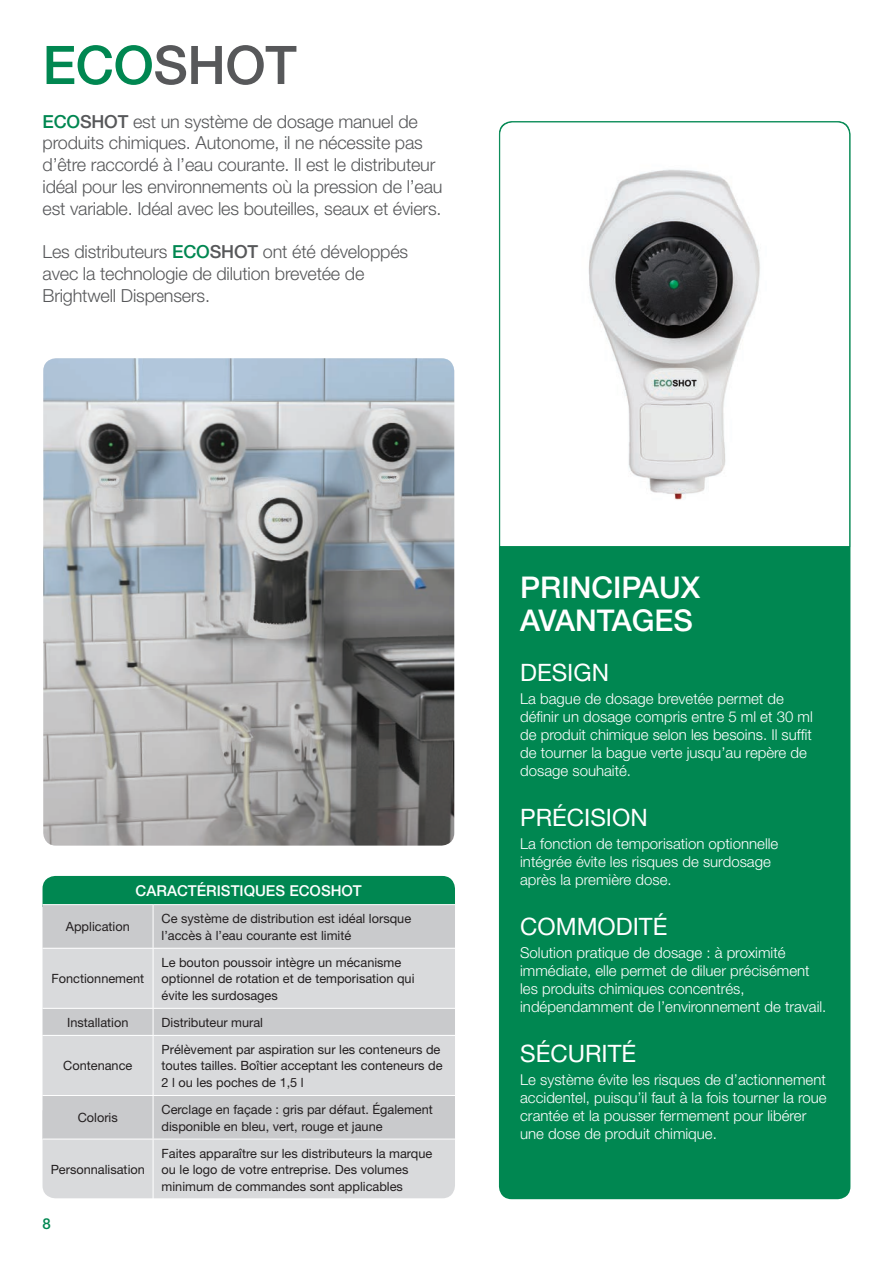
<style>
.page{position:relative;width:893px;height:1263px;background:#fff}
.page>*{position:absolute;margin:0;border:0;box-sizing:border-box;transform-origin:0 0}
.Stand_First{font:500 53.25px "Helvetica Neue";letter-spacing:-.01em;color:#57585a}
.Key_Features_Title{font:500 30px/33px "Helvetica Neue";color:#fff}
.Key_Feature_Subhead{font:24px "Helvetica Neue";color:#fff}
.Stand_First-2{font:300 18px/21.8px "Helvetica Neue";letter-spacing:-.01em;color:#57585a}
.Key_Features_Bullets{font:300 15px/18px "Helvetica Neue";color:#fff}
.Table_Title{font:500 15px "Helvetica Neue";color:#fff}
.Stand_First-3{font:500 15px "Helvetica Neue";color:#008751}
.Table_Text{font:12.75px/16.5px "Helvetica Neue";color:#231f20}
.s1{color:#008751}
.s2{font-weight:500;color:#008751}
.s3{font-weight:500}
</style>
<div class="page">
<div style="left:499px;top:121px;width:351px;height:1078px;background:#008751;border-radius:13px"></div>
<div style="left:43px;top:876px;width:412px;height:28px;background:#008751"></div>
<div style="left:43px;top:1140px;width:412px;height:58px;background:#d9dadc"></div>
<div style="left:43px;top:905px;width:412px;height:234px;background:#c9cacc"></div>
<svg style="left:43px;top:949px;width:412px;height:146px;background:#d6d7d9"></svg>
<hr style="left:153px;top:905px;width:1px;height:43px;background:#fff">
<hr style="left:43px;top:948px;width:110px;height:1px;background:#fff">
<hr style="left:153px;top:948px;width:302px;height:1px;background:#fff">
<hr style="left:153px;top:948px;width:1px;height:60px;background:#fff">
<hr style="left:43px;top:1008px;width:110px;height:1px;background:#fff">
<hr style="left:153px;top:1008px;width:302px;height:1px;background:#fff">
<svg style="left:153px;top:1009px;width:1px;height:26px"></svg>
<hr style="left:43px;top:1035px;width:110px;height:1px;background:#fff">
<hr style="left:153px;top:1035px;width:302px;height:1px;background:#fff">
<hr style="left:153px;top:1036px;width:1px;height:59px;background:#fff">
<hr style="left:43px;top:1095px;width:110px;height:1px;background:#fff">
<hr style="left:153px;top:1095px;width:302px;height:1px;background:#fff">
<hr style="left:153px;top:1096px;width:1px;height:43px;background:#fff">
<hr style="left:153px;top:1139px;width:1px;height:60px;background:#fff">
<img style="left:43px;top:358px;width:411px;height:487px">
<div style="left:499px;top:121px;width:351px;height:426px;background:#fff"></div>
<img style="left:526px;top:155px;width:279px;height:371px">
<p class="Stand_First" style="left:43px;top:33px;width:256px"><span class="s1">ECO</span>SHOT</p>
<p class="Stand_First-2" style="left:43px;top:110px;width:402px"><span class="s2">ECO</span><span class="s3">SHOT</span> est un système de dosage manuel de produits chimiques. Autonome, il ne nécessite pas d’être raccordé à l’eau courante. Il est le distributeur idéal pour les environnements où la pression de l’eau est variable. Idéal avec les bouteilles, seaux et éviers.</p>
<p class="Stand_First-2" style="left:43px;top:240px;width:367px">Les distributeurs <span class="s2">ECO</span><span class="s3">SHOT</span> ont été développés avec la technologie de dilution brevetée de<br>Brightwell Dispensers.</p>
<p class="Table_Title" style="left:136px;top:882px;width:228px">CARACTÉRISTIQUES ECOSHOT</p>
<p class="Table_Text" style="left:66px;top:918px;width:65px">Application</p>
<p class="Table_Text" style="left:162px;top:910px;width:251px">Ce système de distribution est idéal lorsque l’accès à l’eau courante est limité</p>
<p class="Table_Text" style="left:52px;top:970px;width:94px">Fonctionnement</p>
<p class="Table_Text" style="left:162px;top:954px;width:254px">Le bouton poussoir intègre un mécanisme optionnel de rotation et de temporisation qui évite les surdosages</p>
<p class="Table_Text" style="left:67px;top:1014px;width:63px">Installation</p>
<p class="Table_Text" style="left:162px;top:1014px;width:103px">Distributeur mural</p>
<p class="Table_Text" style="left:63px;top:1057px;width:71px">Contenance</p>
<p class="Table_Text" style="left:162px;top:1041px;width:283px">Prélèvement par aspiration sur les conteneurs de toutes tailles. Boîtier acceptant les conteneurs de<br>2 l ou les poches de 1,5 l</p>
<p class="Table_Text" style="left:78px;top:1109px;width:42px">Coloris</p>
<p class="Table_Text" style="left:162px;top:1101px;width:273px">Cerclage en façade : gris par défaut. Également disponible en bleu, vert, rouge et jaune</p>
<p class="Table_Text" style="left:51px;top:1161px;width:96px">Personnalisation</p>
<p class="Table_Text" style="left:162px;top:1145px;width:272px">Faites apparaître sur les distributeurs la marque ou le logo de votre entreprise. Des volumes minimum de commandes sont applicables</p>
<p class="Stand_First-3" style="left:43px;top:1215px;width:10px">8</p>
<p class="Key_Features_Title" style="left:520px;top:571px;width:182px">PRINCIPAUX<br>AVANTAGES</p>
<p class="Key_Feature_Subhead" style="left:520px;top:658px;width:90px">DESIGN</p>
<p class="Key_Features_Bullets" style="left:520px;top:689px;width:294px">La bague de dosage brevetée permet de définir un dosage compris entre 5 ml et 30 ml de produit chimique selon les besoins. Il suffit de tourner la bague verte jusqu’au repère de dosage souhaité.</p>
<p class="Key_Feature_Subhead" style="left:520px;top:803px;width:129px">PRÉCISION</p>
<p class="Key_Features_Bullets" style="left:520px;top:834px;width:260px">La fonction de temporisation optionnelle intégrée évite les risques de surdosage après la première dose.</p>
<p class="Key_Feature_Subhead" style="left:520px;top:912px;width:149px">COMMODITÉ</p>
<p class="Key_Features_Bullets" style="left:520px;top:943px;width:308px">Solution pratique de dosage : à proximité immédiate, elle permet de diluer précisément les produits chimiques concentrés, indépendamment de l’environnement de travail.</p>
<p class="Key_Feature_Subhead" style="left:520px;top:1039px;width:117px">SÉCURITÉ</p>
<p class="Key_Features_Bullets" style="left:520px;top:1070px;width:308px">Le système évite les risques de d’actionnement accidentel, puisqu’il faut à la fois tourner la roue crantée et la pousser fermement pour libérer une dose de produit chimique.</p>
</div>
